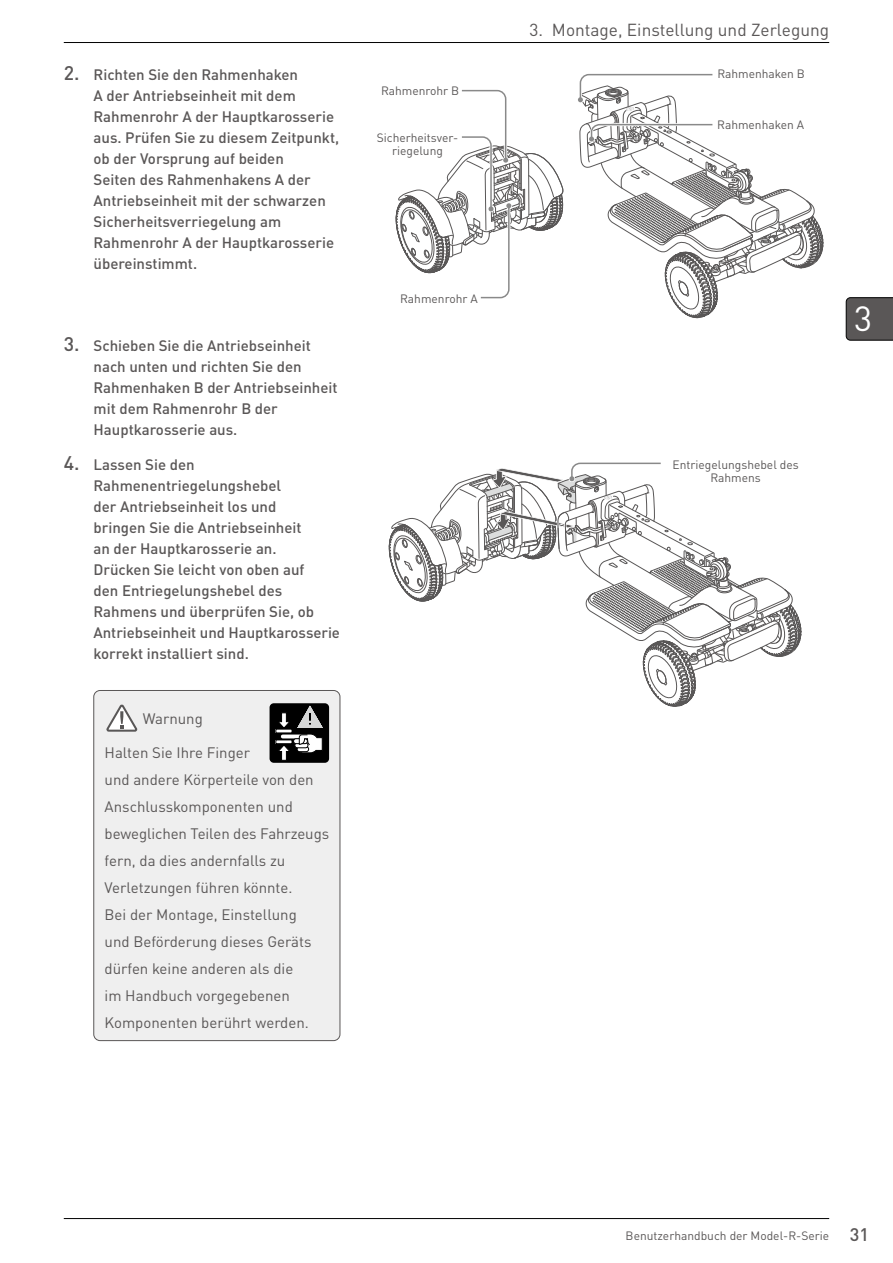
<style>
.page{position:relative;width:893px;height:1263px;background:#fff}
.page>*{position:absolute;margin:0;border:0;box-sizing:border-box;transform-origin:0 0}
.t1{font:34.5px "DIN Pro";color:#fff}
.t2{font:17.25px "DIN Pro";color:#5a5757}
.t3{font:500 15px/21px "DIN Pro";color:#5a5757}
.t4{font:15px/27px "DIN Pro";color:#5a5757}
.t5{font:12px/13.5px "DIN Pro";color:#5a5757;text-align:center}
.s1{font-size:19.5px}
.s2{font-weight:500;font-size:18px}
</style>
<div class="page">
<hr style="left:64px;top:1218px;width:765px;height:1px;background:#000">
<hr style="left:64px;top:42px;width:765px;height:1px;background:#000">
<svg style="left:846px;top:297px;width:47px;height:44px;background:#565353"></svg>
<svg style="left:396px;top:89px;width:168px;height:210px"></svg>
<svg style="left:578px;top:73px;width:245px;height:245px"></svg>
<div style="left:94px;top:690px;width:246px;height:350px;background:#efefef;border-radius:6px"></div>
<svg style="left:106px;top:704px;width:32px;height:28px"></svg>
<div style="left:94px;top:690px;width:246px;height:351px;border:1px solid #5a5757;border-radius:6px"></div>
<div style="left:270px;top:703px;width:59px;height:60px;background:#000;border-radius:4px"></div>
<div style="left:276px;top:740px;width:16px;height:4px;border:1px solid #000"></div>
<div style="left:276px;top:729px;width:16px;height:4px;border:1px solid #000"></div>
<svg style="left:277px;top:706px;width:46px;height:55px"></svg>
<svg style="left:389px;top:462px;width:412px;height:245px"></svg>
<p class="t3" style="left:94px;top:63px;width:247px;text-indent:-30px"><span class="s1">2.</span> Richten Sie den Rahmenhaken<br>A der Antriebseinheit mit dem<br>Rahmenrohr A der Hauptkarosserie aus. Prüfen Sie zu diesem Zeitpunkt, ob der Vorsprung auf beiden<br>Seiten des Rahmenhakens A der<br>Antriebseinheit mit der schwarzen<br>Sicherheitsverriegelung am<br>Rahmenrohr A der Hauptkarosserie übereinstimmt.</p>
<p class="t3" style="left:94px;top:334px;width:246px;text-indent:-30px"><span class="s1">3.</span> Schieben Sie die Antriebseinheit nach unten und richten Sie den<br>Rahmenhaken B der Antriebseinheit mit dem Rahmenrohr B der<br>Hauptkarosserie aus.</p>
<p class="t3" style="left:94px;top:453px;width:248px;text-indent:-30px"><span class="s1">4.</span> Lassen Sie den<br>Rahmenentriegelungshebel<br>der Antriebseinheit los und<br>bringen Sie die Antriebseinheit<br>an der Hauptkarosserie an.<br>Drücken Sie leicht von oben auf<br>den Entriegelungshebel des<br>Rahmens und überprüfen Sie, ob<br>Antriebseinheit und Hauptkarosserie korrekt installiert sind.</p>
<p class="t4" style="left:143px;top:704px;width:62px">Warnung</p>
<p class="t4" style="left:105px;top:738px;width:226px">Halten Sie Ihre Finger<br>und andere Körperteile von den<br>Anschlusskomponenten und beweglichen Teilen des Fahrzeugs fern, da dies andernfalls zu<br>Verletzungen führen könnte.<br>Bei der Montage, Einstellung<br>und Beförderung dieses Geräts dürfen keine anderen als die<br>im Handbuch vorgegebenen<br>Komponenten berührt werden.</p>
<p class="t5" style="left:381px;top:83px;width:80px">Rahmenrohr B</p>
<p class="t5" style="left:377px;top:130px;width:83px">Sicherheitsver&shy;riegelung</p>
<p class="t5" style="left:400px;top:291px;width:79px">Rahmenrohr A</p>
<p class="t2" style="left:530px;top:17px;width:301px">3. Montage, Einstellung und Zerlegung</p>
<p class="t5" style="left:717px;top:66px;width:89px">Rahmenhaken B</p>
<p class="t5" style="left:717px;top:117px;width:88px">Rahmenhaken A</p>
<p class="t5" style="left:672px;top:457px;width:128px">Entriegelungshebel des<br>Rahmens</p>
<h1 class="t1" style="left:854px;top:292px;width:20px">3</h1>
<p class="t5" style="left:626px;top:1228px;width:245px">Benutzerhandbuch der Model-R-Serie <span class="s2">31</span></p>
</div>
